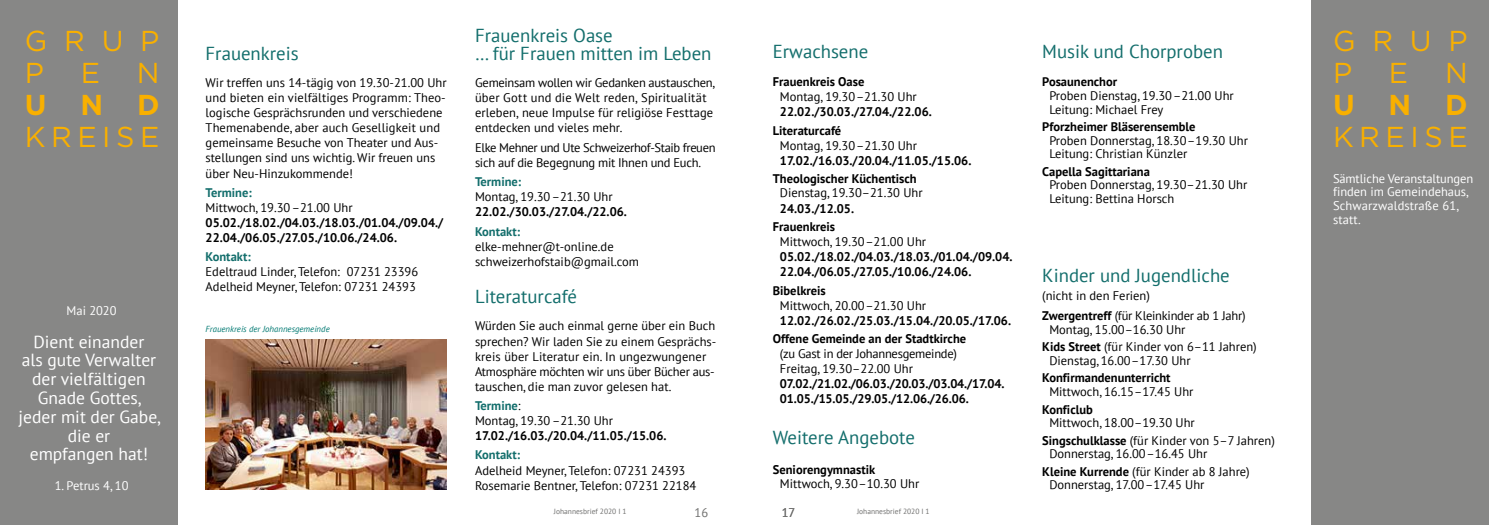
<style>
.page{position:relative;width:1489px;height:525px;background:#fff}
.page>*{position:absolute;margin:0;border:0;box-sizing:border-box;transform-origin:0 0}
.t1{font:28.75px/31.8px "Gotham";letter-spacing:.195em;color:#f9b000}
.t2{font:700 28.75px "Gotham";letter-spacing:1.18em;color:#f9b000}
.t3{font:18.75px "PT Sans";color:#136e6c}
.t4{font:17.5px/18.8px "PT Sans";color:#fff;text-align:center}
.t5{font:12.5px/15px "PT Sans";color:#000}
.t6{font:700 12.5px/18.5px "PT Sans";color:#000}
.t7{font:12.5px/15px "PT Sans";letter-spacing:-.02em;color:#000}
.t8{font:12.5px/13.8px "PT Sans";color:#fff}
.t9{font:12.5px/15px "PT Sans";letter-spacing:-.03em;color:#000}
.t10{font:700 12.5px "PT Sans";color:#136e6c}
.t11{font:12.5px "PT Sans";color:#6f6f6e}
.t12{font:italic 8.75px "PT Sans";color:#007972}
.t13{font:7.5px "PT Sans";color:#6f6f6e}
.s1{font-weight:700;color:#136e6c}
.s2{font-weight:700}
</style>
<div class="page">
<div style="left:0;top:0;width:177px;height:524px;background:#878786"></div>
<div style="left:1311px;top:0;width:177px;height:524px;background:#878786"></div>
<img style="left:206px;top:339px;width:240px;height:150px">
<h1 class="t1" style="left:25px;top:25px;width:136px">GRUP<br>P</h1>
<h1 class="t1" style="left:81px;top:56px;width:21px">E</h1>
<h1 class="t1" style="left:137px;top:56px;width:24px">N</h1>
<h1 class="t2" style="left:25px;top:86px;width:136px">UND</h1>
<h1 class="t1" style="left:25px;top:120px;width:136px">KREISE</h1>
<p class="t8" style="left:67px;top:303px;width:52px">Mai 2020</p>
<h3 class="t4" style="left:19px;top:331px;width:144px">Dient einander<br>als gute Verwalter der vielfältigen<br>Gnade Gottes, jeder mit der Gabe, die er<br>empfangen hat!</h3>
<p class="t8" style="left:55px;top:477px;width:75px">1. Petrus 4, 10</p>
<h2 class="t3" style="left:475px;top:23px;width:139px">Frauenkreis Oase</h2>
<h2 class="t3" style="left:206px;top:41px;width:95px">Frauenkreis</h2>
<h2 class="t3" style="left:475px;top:41px;width:238px">… für Frauen mitten im Leben</h2>
<p class="t5" style="left:206px;top:75px;width:242px">Wir treffen uns 14-tägig von 19.30-21.00 Uhr und bieten ein vielfältiges Programm: Theo&shy;logische Gesprächsrunden und verschiedene Themenabende, aber auch Geselligkeit und gemeinsame Besuche von Theater und Aus&shy;stellungen sind uns wichtig. Wir freuen uns über Neu-Hinzukommende!</p>
<p class="t10" style="left:206px;top:184px;width:48px">Termine:</p>
<p class="t5" style="left:206px;top:200px;width:148px">Mittwoch, 19.30–21.00 Uhr</p>
<p class="t6" style="left:206px;top:215px;width:239px;line-height:15px">05.02./18.02./04.03./18.03./01.04./09.04./<br>22.04./06.05./27.05./10.06./24.06.</p>
<p class="t10" style="left:206px;top:248px;width:47px">Kontakt:</p>
<p class="t5" style="left:206px;top:264px;width:214px">Edeltraud Linder, Telefon: 07231 23396<br>Adelheid Meyner, Telefon: 07231 24393</p>
<p class="t5" style="left:475px;top:75px;width:241px">Gemeinsam wollen wir Gedanken austauschen, über Gott und die Welt reden, Spiritualität erleben, neue Impulse für religiöse Festtage entdecken und vieles mehr.</p>
<p class="t9" style="left:475px;top:140px;width:242px">Elke Mehner und Ute Schweizerhof-Staib freuen sich auf die Begegnung mit Ihnen und Euch.</p>
<p class="t10" style="left:475px;top:173px;width:48px">Termine:</p>
<p class="t5" style="left:475px;top:189px;width:139px">Montag, 19.30–21.30 Uhr</p>
<p class="t6" style="left:475px;top:202px;width:153px">22.02./30.03./27.04./22.06.</p>
<p class="t10" style="left:475px;top:223px;width:47px">Kontakt:</p>
<p class="t5" style="left:475px;top:238px;width:165px">elke-mehner@t-online.de schweizerhofstaib@gmail.com</p>
<h2 class="t3" style="left:475px;top:284px;width:103px">Literaturcafé</h2>
<p class="t12" style="left:206px;top:323px;width:126px">Frauenkreis der Johannesgemeinde</p>
<p class="t5" style="left:475px;top:318px;width:243px">Würden Sie auch einmal gerne über ein Buch sprechen? Wir laden Sie zu einem Gesprächs&shy;kreis über Literatur ein. In ungezwungener Atmosphäre möchten wir uns über Bücher aus&shy;tauschen, die man zuvor gelesen hat.</p>
<p class="t5" style="left:475px;top:397px;width:139px"><span class="s1">Termine</span>:<br>Montag, 19.30 –21.30 Uhr</p>
<p class="t6" style="left:475px;top:426px;width:193px">17.02./16.03./20.04./11.05./15.06.</p>
<p class="t10" style="left:475px;top:446px;width:47px">Kontakt:</p>
<p class="t5" style="left:475px;top:462px;width:223px">Adelheid Meyner, Telefon: 07231 24393<br>Rosemarie Bentner, Telefon: 07231 22184</p>
<h2 class="t3" style="left:772px;top:40px;width:97px">Erwachsene</h2>
<h2 class="t3" style="left:1042px;top:40px;width:182px">Musik und Chorproben</h2>
<p class="t6" style="left:772px;top:72px;width:93px">Frauenkreis Oase</p>
<p class="t5" style="left:780px;top:89px;width:138px">Montag, 19.30–21.30 Uhr</p>
<p class="t6" style="left:772px;top:102px;width:160px;text-indent:7px">22.02./30.03./27.04./22.06.<br>Literaturcafé</p>
<p class="t5" style="left:780px;top:137px;width:139px">Montag, 19.30–21.30 Uhr</p>
<p class="t6" style="left:772px;top:151px;width:200px;text-indent:7px">17.02./16.03./20.04./11.05./15.06.<br>Theologischer Küchentisch</p>
<p class="t5" style="left:780px;top:185px;width:144px">Dienstag, 19.30–21.30 Uhr</p>
<p class="t6" style="left:772px;top:198px;width:83px;text-indent:7px">24.03./12.05.<br>Frauenkreis</p>
<p class="t5" style="left:780px;top:234px;width:148px">Mittwoch, 19.30–21.00 Uhr</p>
<p class="t6" style="left:780px;top:249px;width:234px;line-height:15px">05.02./18.02./04.03./18.03./01.04./09.04.<br>22.04./06.05./27.05./10.06./24.06.</p>
<p class="t6" style="left:772px;top:280px;width:54px">Bibelkreis</p>
<p class="t5" style="left:780px;top:297px;width:148px">Mittwoch, 20.00–21.30 Uhr</p>
<p class="t6" style="left:772px;top:310px;width:240px;text-indent:7px">12.02./26.02./25.03./15.04./20.05./17.06.<br>Offene Gemeinde an der Stadtkirche</p>
<p class="t7" style="left:780px;top:346px;width:179px">(zu Gast in der Johannesgemeinde)<br>Freitag, 19.30–22.00 Uhr</p>
<p class="t6" style="left:780px;top:376px;width:226px;line-height:15px">07.02./21.02./06.03./20.03./03.04./17.04.<br>01.05./15.05./29.05./12.06./26.06.</p>
<h2 class="t3" style="left:772px;top:424px;width:143px">Weitere Angebote</h2>
<p class="t6" style="left:772px;top:460px;width:104px">Seniorengymnastik</p>
<p class="t5" style="left:780px;top:475px;width:141px">Mittwoch, 9.30–10.30 Uhr</p>
<p class="t6" style="left:1042px;top:72px;width:76px">Posaunenchor</p>
<p class="t5" style="left:1049px;top:88px;width:186px;line-height:13.8px">Proben Dienstag, 19.30–21.00 Uhr<br>Leitung: Michael Frey</p>
<p class="t6" style="left:1042px;top:117px;width:155px">Pforzheimer Bläserensemble</p>
<p class="t5" style="left:1049px;top:133px;width:200px;line-height:13.8px">Proben Donnerstag, 18.30–19.30 Uhr<br>Leitung: Christian Künzler</p>
<p class="t6" style="left:1042px;top:162px;width:109px">Capella Sagittariana</p>
<p class="t5" style="left:1049px;top:178px;width:199px;line-height:13.8px">Proben Donnerstag, 19.30–21.30 Uhr<br>Leitung: Bettina Horsch</p>
<h2 class="t3" style="left:1042px;top:264px;width:189px">Kinder und Jugendliche</h2>
<p class="t7" style="left:1042px;top:285px;width:205px;line-height:20px">(nicht in den Ferien)<br><span class="s2">Zwergentreff</span> (für Kleinkinder ab 1 Jahr)</p>
<p class="t5" style="left:1042px;top:320px;width:216px;line-height:17.2px;text-indent:7px">Montag, 15.00–16.30 Uhr<br><span class="s2">Kids Street</span> (für Kinder von 6–11 Jahren)</p>
<p class="t5" style="left:1049px;top:353px;width:143px">Dienstag, 16.00–17.30 Uhr</p>
<p class="t6" style="left:1042px;top:368px;width:130px">Konfirmandenunterricht</p>
<p class="t5" style="left:1049px;top:384px;width:146px">Mittwoch, 16.15–17.45 Uhr</p>
<p class="t6" style="left:1042px;top:399px;width:52px">Konficlub</p>
<p class="t5" style="left:1042px;top:414px;width:234px;line-height:17.2px;text-indent:7px">Mittwoch, 18.00–19.30 Uhr<br><span class="s2">Singschulklasse</span> (für Kinder von 5–7 Jahren)</p>
<p class="t5" style="left:1042px;top:445px;width:209px;line-height:17.2px;text-indent:7px">Donnerstag, 16.00–16.45 Uhr<br><span class="s2">Kleine Kurrende</span> (für Kinder ab 8 Jahre)</p>
<p class="t5" style="left:1049px;top:477px;width:157px">Donnerstag, 17.00–17.45 Uhr</p>
<p class="t13" style="left:554px;top:506px;width:74px">Johannesbrief 2020 I 1</p>
<p class="t11" style="left:694px;top:504px;width:15px">16</p>
<p class="t11" style="left:781px;top:504px;width:15px">17</p>
<p class="t13" style="left:857px;top:506px;width:74px">Johannesbrief 2020 I 1</p>
<h1 class="t1" style="left:1332px;top:25px;width:136px">GRUP<br>P</h1>
<h1 class="t1" style="left:1388px;top:56px;width:21px">E</h1>
<h1 class="t1" style="left:1444px;top:56px;width:24px">N</h1>
<h1 class="t2" style="left:1332px;top:86px;width:136px">UND</h1>
<h1 class="t1" style="left:1332px;top:120px;width:136px">KREISE</h1>
<p class="t8" style="left:1332px;top:171px;width:142px">Sämtliche Veranstaltungen finden im Gemeindehaus,<br>Schwarzwaldstraße 61, statt.</p>
</div>
